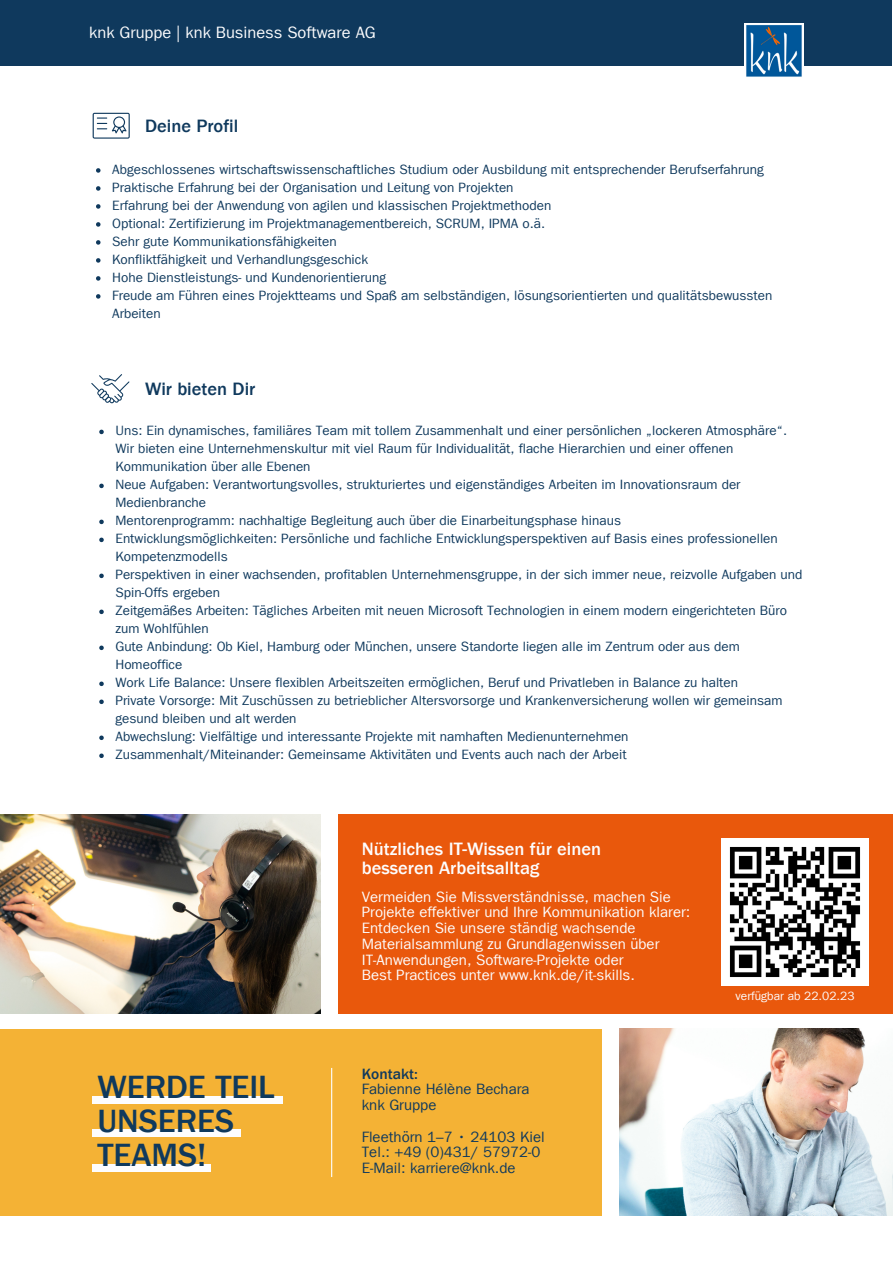
<style>
.page{position:relative;width:893px;height:1264px;background:#fff}
.page>*{position:absolute;margin:0;border:0;box-sizing:border-box;transform-origin:0 0}
.t1{font:500 32.4px/33.8px "Franklin Gothic LT Com";color:#0f395d}
.t2{font:500 18px/19px "Franklin Gothic LT Com";color:#fdfdfe}
.t3{font:500 18px "Franklin Gothic LT Com";color:#0f395d}
.t4{font:16.5px "Franklin Gothic LT Com";color:#fdfdfe}
.t5{font:15px/15.8px "Franklin Gothic LT Com";color:#fdfdfe}
.t6{font:15px/15.8px "Franklin Gothic LT Com";color:#0f395d}
.t7{font:500 15px "Franklin Gothic LT Com";color:#0f395d}
.t8{font:13.5px/18px "Franklin Gothic LT Com";color:#0f395d}
.t9{font:12px "Franklin Gothic LT Com";color:#fdfdfe}
</style>
<div class="page">
<div style="left:0;top:1028px;width:601px;height:187px;background:#f4b235"></div>
<div style="left:92px;top:1095px;width:190px;height:8px;background:#fdfdfe"></div>
<div style="left:92px;top:1129px;width:149px;height:7px;background:#fdfdfe"></div>
<div style="left:92px;top:1163px;width:119px;height:8px;background:#fdfdfe"></div>
<svg style="left:91px;top:374px;width:38px;height:29px"></svg>
<img style="left:0;top:814px;width:320px;height:199px">
<img style="left:619px;top:1028px;width:273px;height:187px">
<hr style="left:331px;top:1067px;width:1px;height:109px;background:#fdfdfe">
<div style="left:0;top:0;width:891px;height:65px;background:#0f395d"></div>
<img style="left:744px;top:23px;width:59px;height:54px">
<svg style="left:93px;top:113px;width:37px;height:26px"></svg>
<div style="left:338px;top:814px;width:554px;height:199px;background:#e9580c"></div>
<img style="left:721px;top:838px;width:147px;height:147px">
<svg style="left:99px;top:429px;width:5px;height:5px"></svg>
<svg style="left:99px;top:483px;width:5px;height:5px"></svg>
<svg style="left:99px;top:519px;width:5px;height:5px"></svg>
<svg style="left:99px;top:537px;width:5px;height:5px"></svg>
<svg style="left:99px;top:573px;width:5px;height:5px"></svg>
<svg style="left:99px;top:609px;width:5px;height:5px"></svg>
<svg style="left:99px;top:645px;width:5px;height:5px"></svg>
<svg style="left:99px;top:681px;width:5px;height:5px"></svg>
<svg style="left:99px;top:699px;width:5px;height:5px"></svg>
<svg style="left:99px;top:735px;width:5px;height:5px"></svg>
<svg style="left:99px;top:753px;width:5px;height:5px"></svg>
<svg style="left:96px;top:168px;width:4px;height:5px"></svg>
<svg style="left:96px;top:186px;width:4px;height:5px"></svg>
<svg style="left:96px;top:204px;width:4px;height:5px"></svg>
<svg style="left:96px;top:222px;width:4px;height:5px"></svg>
<svg style="left:96px;top:240px;width:4px;height:5px"></svg>
<svg style="left:96px;top:258px;width:4px;height:5px"></svg>
<svg style="left:96px;top:276px;width:4px;height:5px"></svg>
<svg style="left:96px;top:294px;width:4px;height:5px"></svg>
<p class="t4" style="left:89px;top:23px;width:288px">knk Gruppe | knk Business Software AG</p>
<h2 class="t3" style="left:145px;top:115px;width:95px">Deine Profil</h2>
<p class="t8" style="left:112px;top:160px;width:661px">Abgeschlossenes wirtschaftswissenschaftliches Studium oder Ausbildung mit entsprechender Berufserfahrung Praktische Erfahrung bei der Organisation und Leitung von Projekten<br>Erfahrung bei der Anwendung von agilen und klassischen Projektmethoden<br>Optional: Zertifizierung im Projektmanagementbereich, SCRUM, IPMA o.ä.<br>Sehr gute Kommunikationsfähigkeiten<br>Konfliktfähigkeit und Verhandlungsgeschick<br>Hohe Dienstleistungs- und Kundenorientierung<br>Freude am Führen eines Projektteams und Spaß am selbständigen, lösungsorientierten und qualitätsbewussten Arbeiten</p>
<h2 class="t3" style="left:145px;top:378px;width:112px">Wir bieten Dir</h2>
<p class="t8" style="left:115px;top:421px;width:688px">Uns: Ein dynamisches, familiäres Team mit tollem Zusammenhalt und einer persönlichen „lockeren Atmosphäre“.<br>Wir bieten eine Unternehmenskultur mit viel Raum für Individualität, flache Hierarchien und einer offenen Kommunikation über alle Ebenen<br>Neue Aufgaben: Verantwortungsvolles, strukturiertes und eigenständiges Arbeiten im Innovationsraum der Medienbranche<br>Mentorenprogramm: nachhaltige Begleitung auch über die Einarbeitungsphase hinaus<br>Entwicklungsmöglichkeiten: Persönliche und fachliche Entwicklungsperspektiven auf Basis eines professionellen Kompetenzmodells<br>Perspektiven in einer wachsenden, profitablen Unternehmensgruppe, in der sich immer neue, reizvolle Aufgaben und Spin-Offs ergeben<br>Zeitgemäßes Arbeiten: Tägliches Arbeiten mit neuen Microsoft Technologien in einem modern eingerichteten Büro zum Wohlfühlen<br>Gute Anbindung: Ob Kiel, Hamburg oder München, unsere Standorte liegen alle im Zentrum oder aus dem Homeoffice<br>Work Life Balance: Unsere flexiblen Arbeitszeiten ermöglichen, Beruf und Privatleben in Balance zu halten<br>Private Vorsorge: Mit Zuschüssen zu betrieblicher Altersvorsorge und Krankenversicherung wollen wir gemeinsam gesund bleiben und alt werden<br>Abwechslung: Vielfältige und interessante Projekte mit namhaften Medienunternehmen<br>Zusammenhalt/Miteinander: Gemeinsame Aktivitäten und Events auch nach der Arbeit</p>
<h1 class="t1" style="left:97px;top:1070px;width:179px">WERDE TEIL<br>UNSERES<br>TEAMS!</h1>
<h2 class="t2" style="left:362px;top:839px;width:241px">Nützliches IT-Wissen für einen besseren Arbeitsalltag</h2>
<p class="t5" style="left:362px;top:888px;width:330px">Vermeiden Sie Missverständnisse, machen Sie Projekte effektiver und Ihre Kommunikation klarer:<br>Entdecken Sie unsere ständig wachsende Materialsammlung zu Grundlagenwissen über IT-Anwendungen, Software-Projekte oder<br>Best Practices unter www.knk.de/it-skills.</p>
<p class="t7" style="left:362px;top:1064px;width:58px">Kontakt:</p>
<p class="t6" style="left:362px;top:1081px;width:169px">Fabienne Hélène Bechara knk Gruppe</p>
<p class="t6" style="left:362px;top:1128px;width:184px">Fleethörn 1–7 • 24103 Kiel<br>Tel.: +49 (0)431/ 57972-0<br>E-Mail: karriere@knk.de</p>
<p class="t9" style="left:735px;top:988px;width:120px">verfügbar ab 22.02.23</p>
</div>
